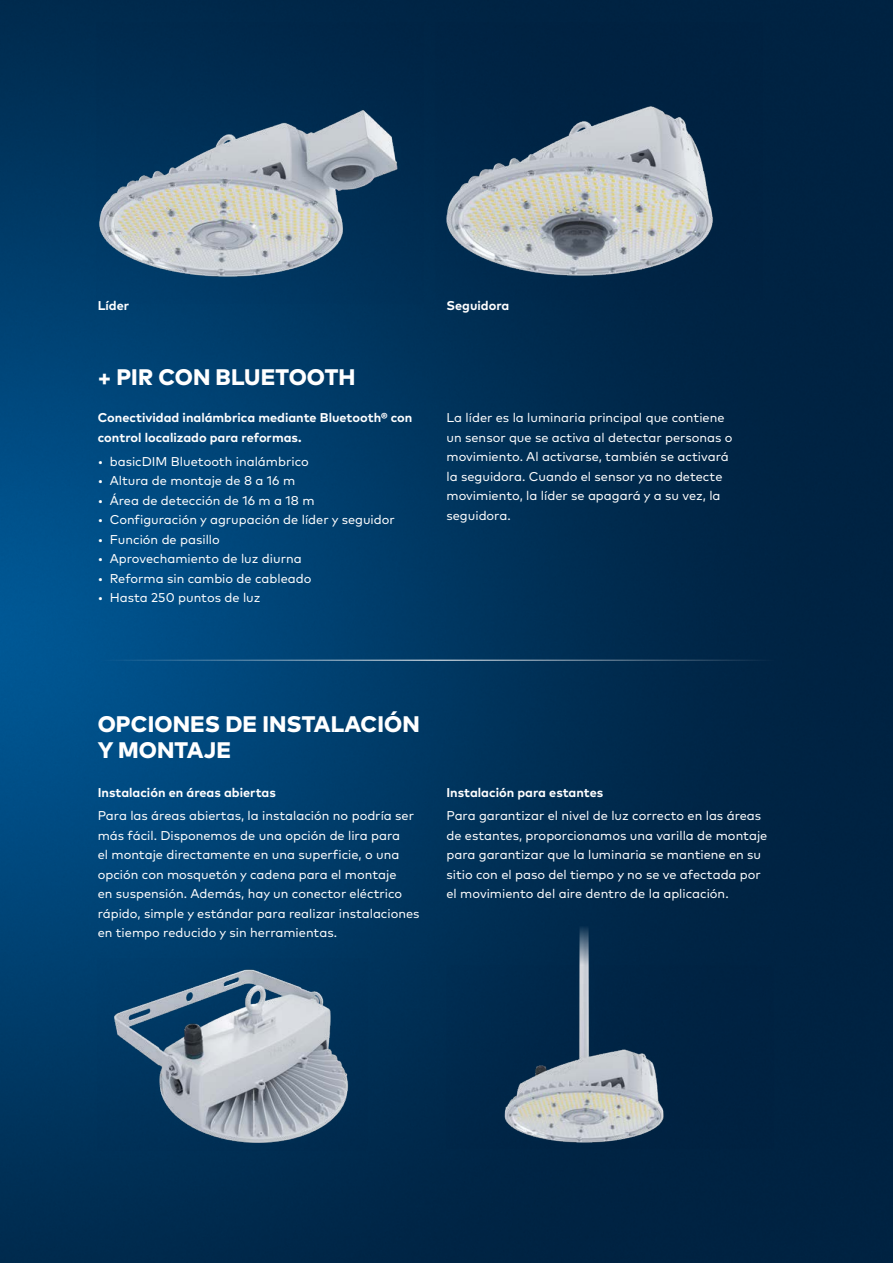
<style>
.page{position:relative;width:893px;height:1263px;background:#fff}
.page>*{position:absolute;margin:0;border:0;box-sizing:border-box;transform-origin:0 0}
.t1{font:800 22.5px/25.5px "Mark Pro";letter-spacing:.005em;color:#fff}
.t2{font:12.75px/19.5px "Mark Pro";color:#fff}
.t3{font:700 12.75px/19.5px "Mark Pro";color:#fff}
</style>
<div class="page">
<img style="left:0;top:0;width:893px;height:1263px">
<hr style="left:97px;top:660px;width:677px;height:1px;background:#fff">
<img style="left:96px;top:22px;width:327px;height:282px">
<img style="left:436px;top:22px;width:327px;height:277px">
<img style="left:98px;top:958px;width:269px;height:192px">
<img style="left:446px;top:914px;width:328px;height:234px">
<p class="t3" style="left:98px;top:295px;width:33px">Líder</p>
<p class="t3" style="left:446px;top:295px;width:64px">Seguidora</p>
<h1 class="t1" style="left:98px;top:362px;width:259px">+ PIR CON BLUETOOTH</h1>
<p class="t3" style="left:98px;top:407px;width:316px">Conectividad inalámbrica mediante Bluetooth® con control localizado para reformas.</p>
<p class="t2" style="left:98px;top:450px;width:212px">• basicDIM Bluetooth inalámbrico</p>
<p class="t2" style="left:98px;top:470px;width:199px">• Altura de montaje de 8 a 16 m</p>
<p class="t2" style="left:98px;top:489px;width:218px">• Área de detección de 16 m a 18 m</p>
<p class="t2" style="left:98px;top:509px;width:299px">• Configuración y agrupación de líder y seguidor</p>
<p class="t2" style="left:98px;top:528px;width:124px">• Función de pasillo</p>
<p class="t2" style="left:98px;top:548px;width:205px">• Aprovechamiento de luz diurna</p>
<p class="t2" style="left:98px;top:567px;width:215px">• Reforma sin cambio de cableado</p>
<p class="t2" style="left:98px;top:587px;width:164px">• Hasta 250 puntos de luz</p>
<p class="t2" style="left:446px;top:407px;width:288px">La líder es la luminaria principal que contiene un sensor que se activa al detectar personas o movimiento. Al activarse, también se activará la seguidora. Cuando el sensor ya no detecte movimiento, la líder se apagará y a su vez, la seguidora.</p>
<h1 class="t1" style="left:98px;top:710px;width:324px">OPCIONES DE INSTALACIÓN<br>Y MONTAJE</h1>
<p class="t3" style="left:98px;top:781px;width:180px">Instalación en áreas abiertas</p>
<p class="t2" style="left:98px;top:805px;width:323px">Para las áreas abiertas, la instalación no podría ser más fácil. Disponemos de una opción de lira para<br>el montaje directamente en una superficie, o una opción con mosquetón y cadena para el montaje<br>en suspensión. Además, hay un conector eléctrico rápido, simple y estándar para realizar instalaciones en tiempo reducido y sin herramientas.</p>
<p class="t3" style="left:446px;top:781px;width:158px">Instalación para estantes</p>
<p class="t2" style="left:446px;top:805px;width:322px">Para garantizar el nivel de luz correcto en las áreas de estantes, proporcionamos una varilla de montaje para garantizar que la luminaria se mantiene en su sitio con el paso del tiempo y no se ve afectada por el movimiento del aire dentro de la aplicación.</p>
</div>
